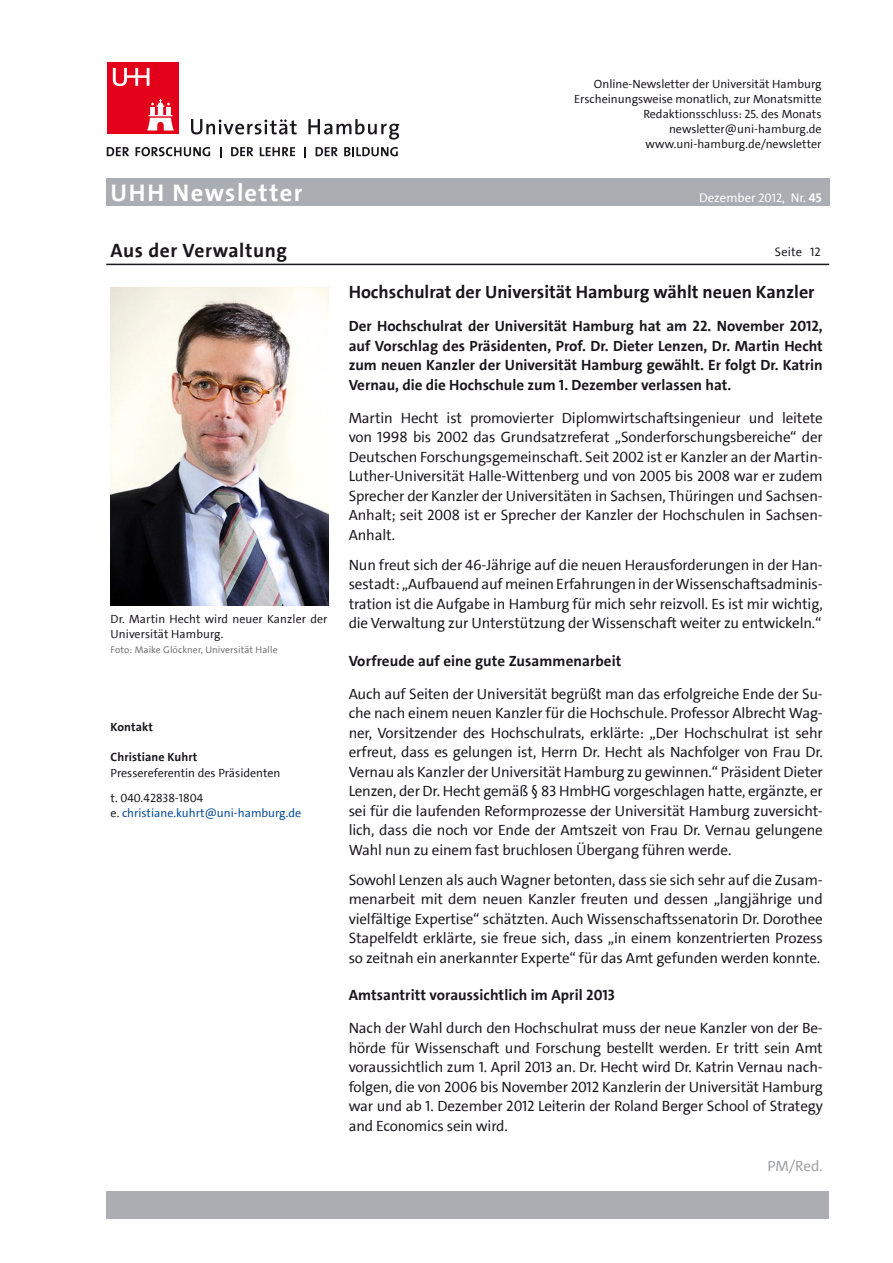
<style>
.page{position:relative;width:893px;height:1263px;background:#fff}
.page>*{position:absolute;margin:0;border:0;box-sizing:border-box;transform-origin:0 0}
.t1{font:700 24.3px "The Sans UHH";letter-spacing:.06em;color:#fff}
.t2{font:700 19.5px "The Sans UHH";letter-spacing:.03em;color:#1a171c}
.t3{font:700 18px "The Sans UHH";color:#1a171c}
.t4{font:15px/19.5px "The Sans UHH";letter-spacing:-.01em;color:#1a171c;text-align:justify}
.t5{font:700 15px/19.5px "The Sans UHH";letter-spacing:.005em;color:#1a171c;text-align:justify}
.t6{font:15px "The Sans UHH";color:#9d9ea0}
.t7{font:12.75px "The Sans UHH";color:#fff}
.t8{font:12.3px "The Sans UHH";letter-spacing:.01em;color:#1a171c}
.t9{font:12px/15px "The Sans UHH";color:#1a171c}
.t10{font:12px "The Sans UHH";color:#004a99}
.t11{font:700 12px "The Sans UHH";letter-spacing:.01em;color:#1a171c}
.t12{font:9.75px "The Sans UHH";letter-spacing:.01em;color:#707173}
.s1{font-size:12.3px}
.s2{font-weight:700}
.s3{color:#1a171c}
</style>
<div class="page">
<svg style="left:191px;top:119px;width:106px;height:15px"></svg>
<svg style="left:308px;top:119px;width:91px;height:21px"></svg>
<div style="left:107px;top:63px;width:72px;height:71px;background:#e2001a"></div>
<svg style="left:147px;top:99px;width:27px;height:31px"></svg>
<svg style="left:113px;top:68px;width:36px;height:18px"></svg>
<svg style="left:107px;top:147px;width:22px;height:9px"></svg>
<svg style="left:136px;top:147px;width:74px;height:9px"></svg>
<svg style="left:231px;top:147px;width:22px;height:9px"></svg>
<svg style="left:260px;top:147px;width:35px;height:9px"></svg>
<svg style="left:316px;top:147px;width:22px;height:9px"></svg>
<svg style="left:344px;top:147px;width:54px;height:9px"></svg>
<div style="left:106px;top:179px;width:723px;height:27px;background:#aaaeb2"></div>
<div style="left:106px;top:1191px;width:723px;height:27px;background:#aaaeb2"></div>
<hr style="left:106px;top:264px;width:723px;height:1px;background:#1a171c">
<img style="left:111px;top:287px;width:217px;height:318px">
<p class="t9" style="left:574px;top:76px;width:249px;text-align:right">Online-Newsletter der Universität Hamburg Erscheinungsweise monatlich, zur Monatsmitte Redaktionsschluss: 25. des Monats newsletter@uni-hamburg.de www.uni-hamburg.de/newsletter</p>
<h1 class="t1" style="left:111px;top:177px;width:194px">UHH Newsletter</h1>
<p class="t7" style="left:699px;top:189px;width:124px">Dezember <span class="s1">2012</span>, Nr. <span class="s2">45</span></p>
<h2 class="t2" style="left:111px;top:238px;width:178px">Aus der Verwaltung</h2>
<p class="t8" style="left:775px;top:244px;width:29px">Seite</p>
<p class="t8" style="left:810px;top:244px;width:12px">12</p>
<p class="t9" style="left:111px;top:612px;width:218px">Dr. Martin Hecht wird neuer Kanzler der<br>Universität Hamburg.</p>
<p class="t12" style="left:111px;top:644px;width:169px">Foto: Maike Glöckner, Universität Halle</p>
<p class="t11" style="left:111px;top:719px;width:44px">Kontakt</p>
<p class="t11" style="left:111px;top:749px;width:88px">Christiane Kuhrt</p>
<p class="t9" style="left:111px;top:761px;width:171px;line-height:24.8px">Pressereferentin des Präsidenten t. 040.42838-1804</p>
<p class="t10" style="left:111px;top:805px;width:192px"><span class="s3">e.</span> christiane.kuhrt@uni-hamburg.de</p>
<p class="t3" style="left:349px;top:281px;width:467px">Hochschulrat der Universität Hamburg wählt neuen Kanzler</p>
<p class="t5" style="left:349px;top:317px;width:476px">Der Hochschulrat der Universität Hamburg hat am 22. November 2012, auf Vorschlag des Präsidenten, Prof. Dr. Dieter Lenzen, Dr. Martin Hecht zum neuen Kanzler der Universität Hamburg gewählt. Er folgt Dr. Katrin Vernau, die die Hochschule zum 1. Dezember verlassen hat.</p>
<p class="t4" style="left:349px;top:408px;width:476px">Martin Hecht ist promovierter Diplomwirtschaftsingenieur und leitete von 1998 bis 2002 das Grundsatzreferat „Sonderforschungsbereiche“ der Deutschen Forschungsgemeinschaft. Seit 2002 ist er Kanzler an der Martin-Luther-Universität Halle-Wittenberg und von 2005 bis 2008 war er zudem Sprecher der Kanzler der Universitäten in Sachsen, Thüringen und Sachsen-Anhalt; seit 2008 ist er Sprecher der Kanzler der Hochschulen in Sachsen-Anhalt.</p>
<p class="t4" style="left:349px;top:555px;width:476px">Nun freut sich der 46-Jährige auf die neuen Herausforderungen in der Han&shy;sestadt: „Aufbauend auf meinen Erfahrungen in der Wissenschaftsadminis&shy;tration ist die Aufgabe in Hamburg für mich sehr reizvoll. Es ist mir wichtig, die Verwaltung zur Unterstützung der Wissenschaft weiter zu entwickeln.“</p>
<p class="t5" style="left:349px;top:651px;width:274px">Vorfreude auf eine gute Zusammenarbeit</p>
<p class="t4" style="left:349px;top:684px;width:476px">Auch auf Seiten der Universität begrüßt man das erfolgreiche Ende der Su&shy;che nach einem neuen Kanzler für die Hochschule. Professor Albrecht Wag&shy;ner, Vorsitzender des Hochschulrats, erklärte: „Der Hochschulrat ist sehr erfreut, dass es gelungen ist, Herrn Dr. Hecht als Nachfolger von Frau Dr.<br>Vernau als Kanzler der Universität Hamburg zu gewinnen.“ Präsident Dieter Lenzen, der Dr. Hecht gemäß § 83 HmbHG vorgeschlagen hatte, ergänzte, er sei für die laufenden Reformprozesse der Universität Hamburg zuversicht&shy;lich, dass die noch vor Ende der Amtszeit von Frau Dr. Vernau gelungene Wahl nun zu einem fast bruchlosen Übergang führen werde.</p>
<p class="t4" style="left:349px;top:870px;width:476px">Sowohl Lenzen als auch Wagner betonten, dass sie sich sehr auf die Zusam&shy;menarbeit mit dem neuen Kanzler freuten und dessen „langjährige und vielfältige Expertise“ schätzten. Auch Wissenschaftssenatorin Dr. Dorothee Stapelfeldt erklärte, sie freue sich, dass „in einem konzentrierten Prozess so zeitnah ein anerkannter Experte“ für das Amt gefunden werden konnte.</p>
<p class="t5" style="left:349px;top:986px;width:268px">Amtsantritt voraussichtlich im April 2013</p>
<p class="t4" style="left:349px;top:1019px;width:476px">Nach der Wahl durch den Hochschulrat muss der neue Kanzler von der Be&shy;hörde für Wissenschaft und Forschung bestellt werden. Er tritt sein Amt voraussichtlich zum 1. April 2013 an. Dr. Hecht wird Dr. Katrin Vernau nach&shy;folgen, die von 2006 bis November 2012 Kanzlerin der Universität Hamburg war und ab 1. Dezember 2012 Leiterin der Roland Berger School of Strategy and Economics sein wird.</p>
<p class="t6" style="left:767px;top:1156px;width:57px">PM/Red.</p>
</div>
